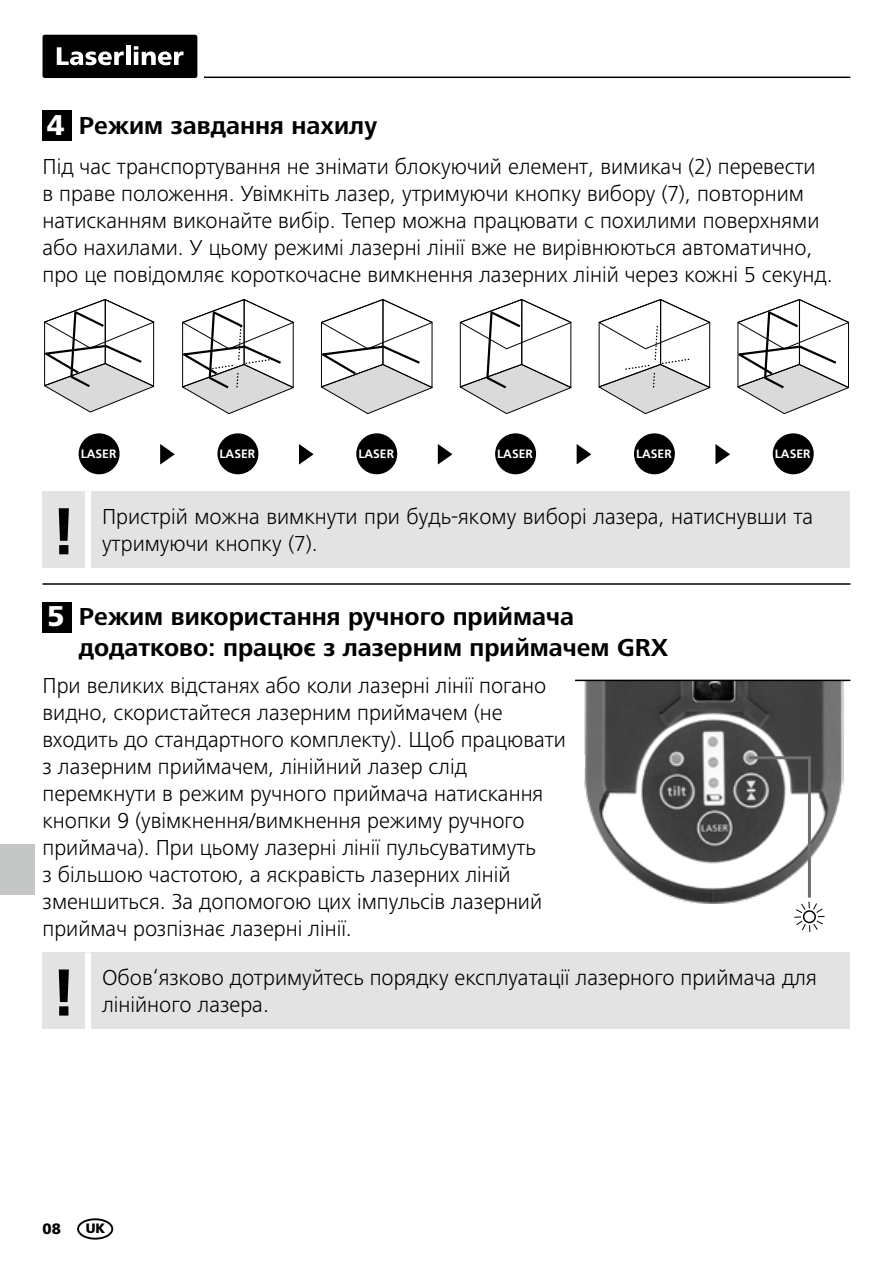
<style>
.page{position:relative;width:893px;height:1263px;background:#fff}
.page>*{position:absolute;margin:0;border:0;box-sizing:border-box;transform-origin:0 0}
.t1{font:700 66px "Frutiger LT Com";color:#000}
.t2{font:700 25.5px/30.6px "Frutiger Next LTW1 G";color:#000}
.t3{font:300 22.5px/27px "Frutiger Next LTW1 G";color:#000}
.t4{font:900 15px "Frutiger LT Com";color:#000}
.t5{font:900 13.5px "Frutiger LT Com";color:#000}
.t6{font:700 12px "Frutiger LT Com";color:#fff}
.s1{font-family:"Frutiger LT Com";font-weight:900;font-size:28.5px;color:#fff}
</style>
<div class="page">
<hr style="left:204px;top:77px;width:646px;height:1px;background:#000">
<div style="left:43px;top:35px;width:154px;height:43px;background:#000;border-radius:2px"></div>
<svg style="left:57px;top:47px;width:67px;height:18px"></svg>
<hr style="left:126px;top:46px;width:4px;height:19px;background:#fff">
<svg style="left:134px;top:46px;width:50px;height:19px"></svg>
<img style="left:583px;top:681px;width:260px;height:222px">
<hr style="left:43px;top:583px;width:807px;height:2px;background:#000">
<hr style="left:575px;top:680px;width:275px;height:1px;background:#000">
<svg style="left:794px;top:902px;width:30px;height:30px"></svg>
<div style="left:803px;top:910px;width:13px;height:13px;border:2px solid #000;border-radius:50%"></div>
<hr style="left:808px;top:758px;width:3px;height:139px;background:#6f6f6e">
<hr style="left:749px;top:756px;width:62px;height:3px;background:#6f6f6e">
<svg style="left:44px;top:299px;width:111px;height:114px"></svg>
<div style="left:79px;top:433px;width:41px;height:41px;background:#000;border-radius:50%"></div>
<svg style="left:182px;top:299px;width:112px;height:115px"></svg>
<div style="left:217px;top:433px;width:41px;height:41px;background:#000;border-radius:50%"></div>
<svg style="left:320px;top:299px;width:113px;height:115px"></svg>
<div style="left:356px;top:433px;width:41px;height:41px;background:#000;border-radius:50%"></div>
<svg style="left:459px;top:299px;width:113px;height:115px"></svg>
<div style="left:495px;top:433px;width:41px;height:41px;background:#000;border-radius:50%"></div>
<svg style="left:598px;top:299px;width:113px;height:115px"></svg>
<div style="left:634px;top:433px;width:41px;height:41px;background:#000;border-radius:50%"></div>
<svg style="left:737px;top:299px;width:113px;height:115px"></svg>
<div style="left:773px;top:433px;width:41px;height:41px;background:#000;border-radius:50%"></div>
<svg style="left:160px;top:444px;width:15px;height:21px"></svg>
<svg style="left:299px;top:444px;width:15px;height:21px"></svg>
<svg style="left:437px;top:444px;width:15px;height:21px"></svg>
<svg style="left:576px;top:444px;width:15px;height:21px"></svg>
<svg style="left:715px;top:444px;width:15px;height:21px"></svg>
<div style="left:77px;top:1218px;width:36px;height:21px;border:2px solid #000;border-radius:50%"></div>
<div style="left:43px;top:952px;width:807px;height:77px;background:#e3e3e3"></div>
<div style="left:85px;top:952px;width:6px;height:77px;background:#fff"></div>
<div style="left:43px;top:602px;width:29px;height:30px;background:#000"></div>
<div style="left:43px;top:491px;width:807px;height:77px;background:#e3e3e3"></div>
<div style="left:85px;top:491px;width:6px;height:77px;background:#fff"></div>
<div style="left:43px;top:111px;width:29px;height:30px;background:#000"></div>
<div style="left:0;top:844px;width:34px;height:50px;background:#c5c6c6"></div>
<p class="t2" style="left:47px;top:111px;width:332px"><span class="s1">4</span> Режим завдання нахилу</p>
<p class="t3" style="left:43px;top:153px;width:792px">Під час транспортування не знімати блокуючий елемент, вимикач (2) перевести<br>в праве положення. Увімкніть лазер, утримуючи кнопку вибору (7), повторним натисканням виконайте вибір. Тепер можна працювати с похилими поверхнями або нахилами. У цьому режимі лазерні лінії вже не вирівнюються автоматично, про це повідомляє короткочасне вимкнення лазерних ліній через кожні 5 секунд.</p>
<p class="t6" style="left:81px;top:447px;width:37px">LASER</p>
<p class="t6" style="left:220px;top:447px;width:37px">LASER</p>
<p class="t6" style="left:358px;top:447px;width:37px">LASER</p>
<p class="t6" style="left:497px;top:447px;width:37px">LASER</p>
<p class="t6" style="left:636px;top:447px;width:37px">LASER</p>
<p class="t6" style="left:775px;top:447px;width:37px">LASER</p>
<h1 class="t1" style="left:51px;top:493px;width:27px">!</h1>
<p class="t3" style="left:102px;top:503px;width:713px">Пристрій можна вимкнути при будь-якому виборі лазера, натиснувши та</p>
<p class="t3" style="left:102px;top:530px;width:217px">утримуючи кнопку (7).</p>
<p class="t2" style="left:79px;top:602px;width:591px;text-indent:-32px"><span class="s1">5</span> Режим використання ручного приймача додатково: працює з лазерним приймачем GRX</p>
<p class="t3" style="left:43px;top:672px;width:525px">При великих відстанях або коли лазерні лінії погано видно, скористайтеся лазерним приймачем (не входить до стандартного комплекту). Щоб працювати з лазерним приймачем, лінійний лазер слід перемкнути в режим ручного приймача натискання кнопки 9 (увімкнення/вимкнення режиму ручного приймача). При цьому лазерні лінії пульсуватимуть<br>з більшою частотою, а яскравість лазерних ліній зменшиться. За допомогою цих імпульсів лазерний приймач розпізнає лазерні лінії.</p>
<h1 class="t1" style="left:51px;top:954px;width:27px">!</h1>
<p class="t3" style="left:102px;top:964px;width:716px">Обов‘язково дотримуйтесь порядку експлуатації лазерного приймача для</p>
<p class="t3" style="left:102px;top:991px;width:168px">лінійного лазера.</p>
<p class="t4" style="left:43px;top:1219px;width:20px">08</p>
<p class="t5" style="left:86px;top:1220px;width:21px">UK</p>
</div>
